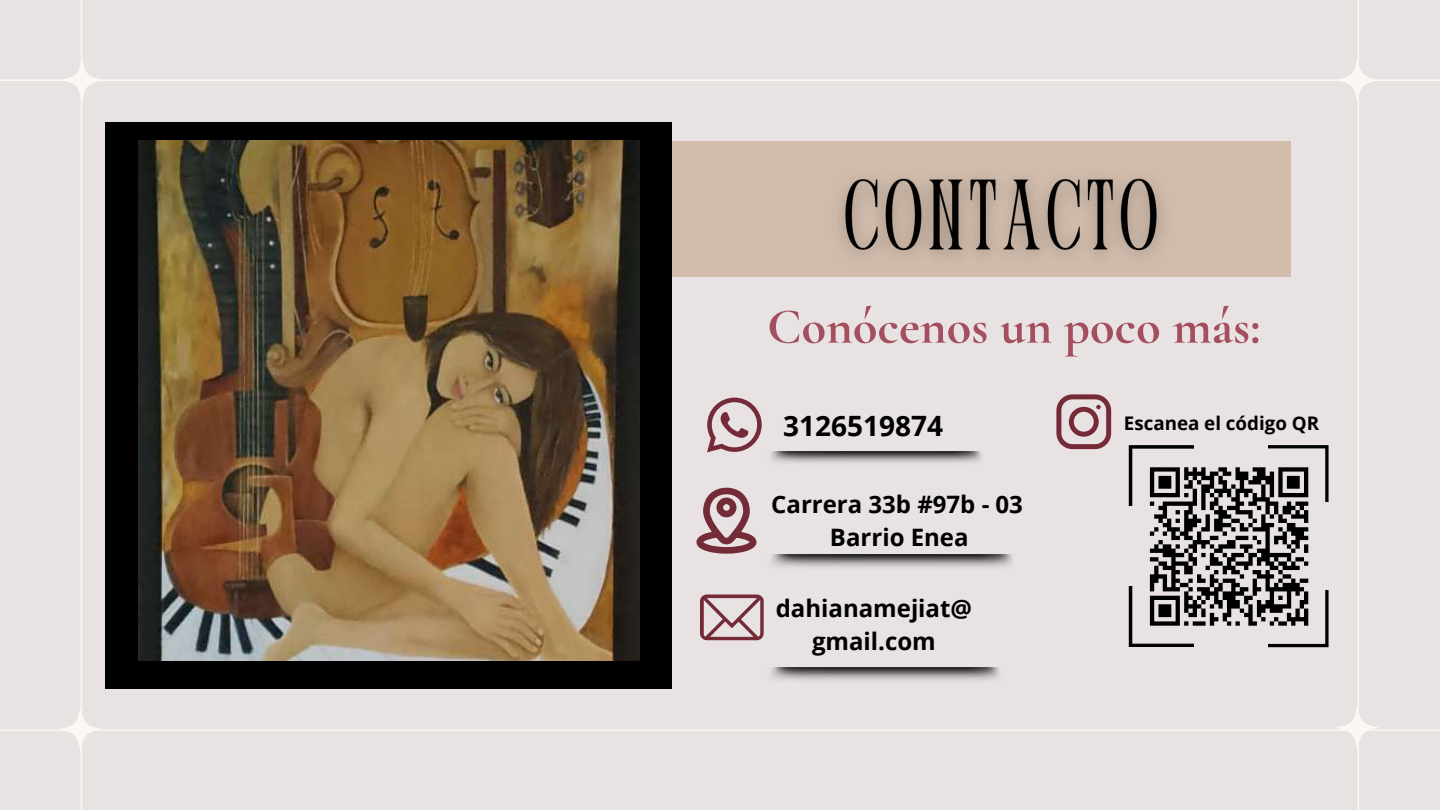
<style>
.page{position:relative;width:1440px;height:810px;background:#e8e2e2}
.page>*{position:absolute;margin:0;border:0;box-sizing:border-box;transform-origin:0 0}
.t1{font:700 50.5px "Cormorant Garamond";color:#a44f5e}
.t2{font:700 28px "Open Sans";color:#000}
.t3{font:700 24px/33px "Open Sans";color:#000;text-align:center}
.t4{font:700 18.8px "Open Sans";color:#000}
</style>
<div class="page">
<div style="left:226px;top:141px;width:1065px;height:135px;background:#d1bcac"></div>
<div style="left:105px;top:122px;width:567px;height:567px;background:#000"></div>
<img style="left:138px;top:141px;width:501px;height:520px">
<hr style="left:81px;top:0;width:1px;height:810px;background:#f9f8f3">
<hr style="left:1358px;top:0;width:1px;height:810px;background:#f9f8f3">
<hr style="left:0;top:729px;width:1440px;height:2px;background:#f9f8f3">
<hr style="left:0;top:79px;width:1440px;height:2px;background:#f9f8f3">
<svg style="left:58px;top:707px;width:45px;height:45px"></svg>
<svg style="left:1335px;top:705px;width:45px;height:45px"></svg>
<svg style="left:1335px;top:58px;width:45px;height:45px"></svg>
<svg style="left:59px;top:58px;width:45px;height:45px"></svg>
<svg style="left:1056px;top:394px;width:55px;height:55px"></svg>
<svg style="left:1129px;top:445px;width:200px;height:202px"></svg>
<svg style="left:707px;top:398px;width:55px;height:54px"></svg>
<svg style="left:696px;top:488px;width:60px;height:66px"></svg>
<svg style="left:700px;top:595px;width:64px;height:45px"></svg>
<img style="left:771px;top:668px;width:229px;height:13px">
<img style="left:822px;top:178px;width:359px;height:99px">
<img style="left:771px;top:554px;width:241px;height:14px">
<img style="left:771px;top:451px;width:211px;height:12px">
<h1 class="t1" style="left:767px;top:296px;width:495px">Conócenos un poco más:</h1>
<p class="t2" style="left:783px;top:406px;width:161px">3126519874</p>
<p class="t4" style="left:1124px;top:410px;width:197px">Escanea el código QR</p>
<p class="t3" style="left:771px;top:487px;width:253px">Carrera 33b #97b - 03<br>Barrio Enea</p>
<p class="t3" style="left:776px;top:591px;width:198px">dahianamejiat@ gmail.com</p>
</div>
